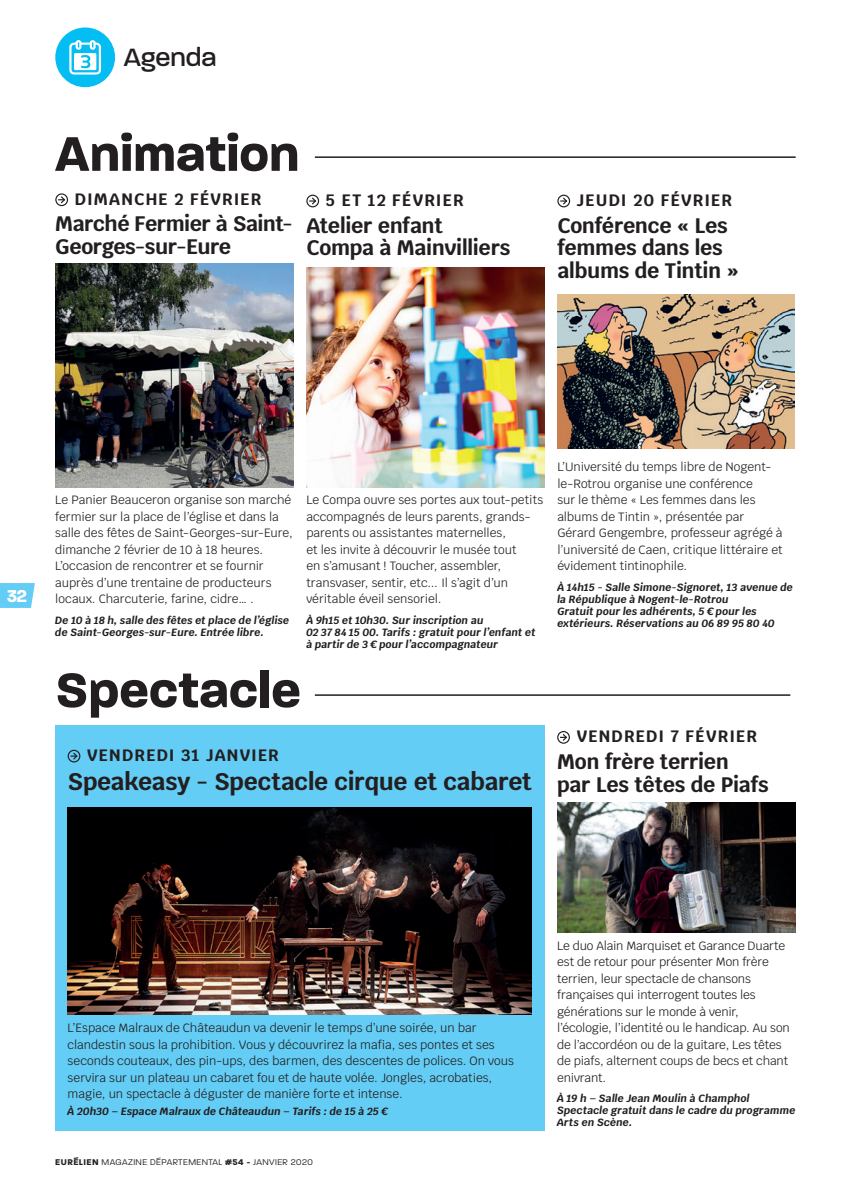
<style>
.page{position:relative;width:851px;height:1191px;background:#fff}
.page>*{position:absolute;margin:0;border:0;box-sizing:border-box;transform-origin:0 0}
.titre_2{font:700 52.5px "Paralucent";color:#231f20}
.marqueurs_rubrique{font:500 27px "Paralucent";color:#231f20}
.titre_5{font:700 24px "Krub";letter-spacing:-.01em;color:#231f20}
.titre_5-2{font:700 21px/22.5px "Krub";letter-spacing:-.01em;color:#231f20}
.t1{font:700 18.6px "Paralucent";color:#fff}
.surtitre_2{font:700 16.5px "Krub";letter-spacing:.07em;color:#231f20}
.texte{font:12px/16.5px "Krub";letter-spacing:-.005em;color:#231f20}
.infos_utiles{font:italic 700 10.5px/12px "Krub";letter-spacing:.01em;color:#231f20}
.texte-2{font:italic 700 10.5px "Krub";letter-spacing:.01em;color:#231f20}
.t2{font:300 9px "Paralucent";letter-spacing:.05em;color:#231f20}
.s1{font-weight:700}
</style>
<div class="page">
<svg style="left:0;top:583px;width:35px;height:25px"></svg>
<div style="left:55px;top:725px;width:489px;height:406px;background:#64cdf5"></div>
<div style="left:68px;top:749px;width:12px;height:13px;border:1px solid #231f20;border-radius:50%"></div>
<svg style="left:70px;top:751px;width:9px;height:10px"></svg>
<div style="left:55px;top:193px;width:13px;height:13px;border:1px solid #231f20;border-radius:50%"></div>
<svg style="left:58px;top:195px;width:8px;height:10px"></svg>
<img style="left:68px;top:807px;width:463px;height:207px">
<img style="left:55px;top:264px;width:238px;height:223px">
<hr style="left:315px;top:156px;width:480px;height:2px;background:#231f20">
<hr style="left:315px;top:694px;width:475px;height:2px;background:#231f20">
<div style="left:55px;top:27px;width:60px;height:60px;background:#04bdf2;border-radius:50%"></div>
<svg style="left:69px;top:40px;width:32px;height:35px"></svg>
<div style="left:557px;top:731px;width:13px;height:12px;border:1px solid #231f20;border-radius:50%"></div>
<svg style="left:560px;top:732px;width:8px;height:10px"></svg>
<img style="left:557px;top:802px;width:238px;height:130px">
<div style="left:306px;top:195px;width:13px;height:12px;border:1px solid #231f20;border-radius:50%"></div>
<svg style="left:309px;top:196px;width:8px;height:10px"></svg>
<div style="left:557px;top:195px;width:13px;height:12px;border:1px solid #231f20;border-radius:50%"></div>
<svg style="left:560px;top:196px;width:8px;height:10px"></svg>
<img style="left:306px;top:268px;width:238px;height:219px">
<img style="left:557px;top:294px;width:237px;height:154px">
<p class="marqueurs_rubrique" style="left:124px;top:42px;width:94px">Agenda</p>
<p class="titre_2" style="left:55px;top:123px;width:245px">Animation</p>
<p class="surtitre_2" style="left:75px;top:189px;width:188px">DIMANCHE 2 FÉVRIER</p>
<p class="titre_5-2" style="left:55px;top:213px;width:239px">Marché Fermier à Saint-<br>Georges-sur-Eure</p>
<p class="surtitre_2" style="left:326px;top:190px;width:139px">5 ET 12 FÉVRIER</p>
<p class="titre_5-2" style="left:306px;top:214px;width:206px">Atelier enfant<br>Compa à Mainvilliers</p>
<p class="surtitre_2" style="left:576px;top:190px;width:157px">JEUDI 20 FÉVRIER</p>
<p class="titre_5-2" style="left:557px;top:214px;width:183px">Conférence « Les femmes dans les albums de Tintin »</p>
<h3 class="t1" style="left:7px;top:584px;width:22px">32</h3>
<p class="texte" style="left:55px;top:491px;width:239px">Le Panier Beauceron organise son marché fermier sur la place de l’église et dans la salle des fêtes de Saint-Georges-sur-Eure, dimanche 2 février de 10 à 18 heures.<br>L’occasion de rencontrer et se fournir auprès d’une trentaine de producteurs locaux. Charcuterie, farine, cidre… .</p>
<p class="infos_utiles" style="left:55px;top:614px;width:235px">De 10 à 18 h, salle des fêtes et place de l’église de Saint-Georges-sur-Eure. Entrée libre.</p>
<p class="texte" style="left:306px;top:491px;width:238px">Le Compa ouvre ses portes aux tout-petits accompagnés de leurs parents, grands&shy;parents ou assistantes maternelles,<br>et les invite à découvrir le musée tout<br>en s’amusant ! Toucher, assembler, transvaser, sentir, etc... Il s’agit d’un véritable éveil sensoriel.</p>
<p class="infos_utiles" style="left:306px;top:614px;width:231px">À 9h15 et 10h30. Sur inscription au<br>02 37 84 15 00. Tarifs : gratuit pour l’enfant et à partir de 3 € pour l’accompagnateur</p>
<p class="titre_2" style="left:55px;top:659px;width:247px">Spectacle</p>
<p class="surtitre_2" style="left:87px;top:745px;width:193px">VENDREDI 31 JANVIER</p>
<p class="titre_5" style="left:68px;top:767px;width:465px">Speakeasy - Spectacle cirque et cabaret</p>
<p class="texte" style="left:557px;top:458px;width:227px">L’Université du temps libre de Nogent&shy;le-Rotrou organise une conférence<br>sur le thème « Les femmes dans les albums de Tintin », présentée par Gérard Gengembre, professeur agrégé à l’université de Caen, critique littéraire et évidement tintinophile.</p>
<p class="infos_utiles" style="left:557px;top:581px;width:237px">À 14h15 - Salle Simone-Signoret, 13 avenue de la République à Nogent-le-Rotrou</p>
<p class="infos_utiles" style="left:557px;top:605px;width:219px">Gratuit pour les adhérents, 5 € pour les extérieurs. Réservations au 06 89 95 80 40</p>
<p class="surtitre_2" style="left:576px;top:727px;width:182px">VENDREDI 7 FÉVRIER</p>
<p class="titre_5-2" style="left:557px;top:750px;width:213px">Mon frère terrien<br>par Les têtes de Piafs</p>
<p class="texte" style="left:68px;top:1019px;width:447px">L’Espace Malraux de Châteaudun va devenir le temps d’une soirée, un bar clandestin sous la prohibition. Vous y découvrirez la mafia, ses pontes et ses seconds couteaux, des pin-ups, des barmen, des descentes de polices. On vous servira sur un plateau un cabaret fou et de haute volée. Jongles, acrobaties, magie, un spectacle à déguster de manière forte et intense.</p>
<p class="texte-2" style="left:68px;top:1105px;width:321px">À 20h30 – Espace Malraux de Châteaudun – Tarifs : de 15 à 25 €</p>
<p class="t2" style="left:55px;top:1156px;width:259px"><span class="s1">EURÉLIEN</span> MAGAZINE DÉPARTEMENTAL <span class="s1">#54 -</span> JANVIER 2020</p>
<p class="texte" style="left:557px;top:937px;width:234px">Le duo Alain Marquiset et Garance Duarte est de retour pour présenter Mon frère terrien, leur spectacle de chansons françaises qui interrogent toutes les générations sur le monde à venir, l’écologie, l’identité ou le handicap. Au son de l’accordéon ou de la guitare, Les têtes de piafs, alternent coups de becs et chant enivrant.</p>
<p class="infos_utiles" style="left:557px;top:1092px;width:240px">À 19 h – Salle Jean Moulin à Champhol<br>Spectacle gratuit dans le cadre du programme<br>Arts en Scène.</p>
</div>
